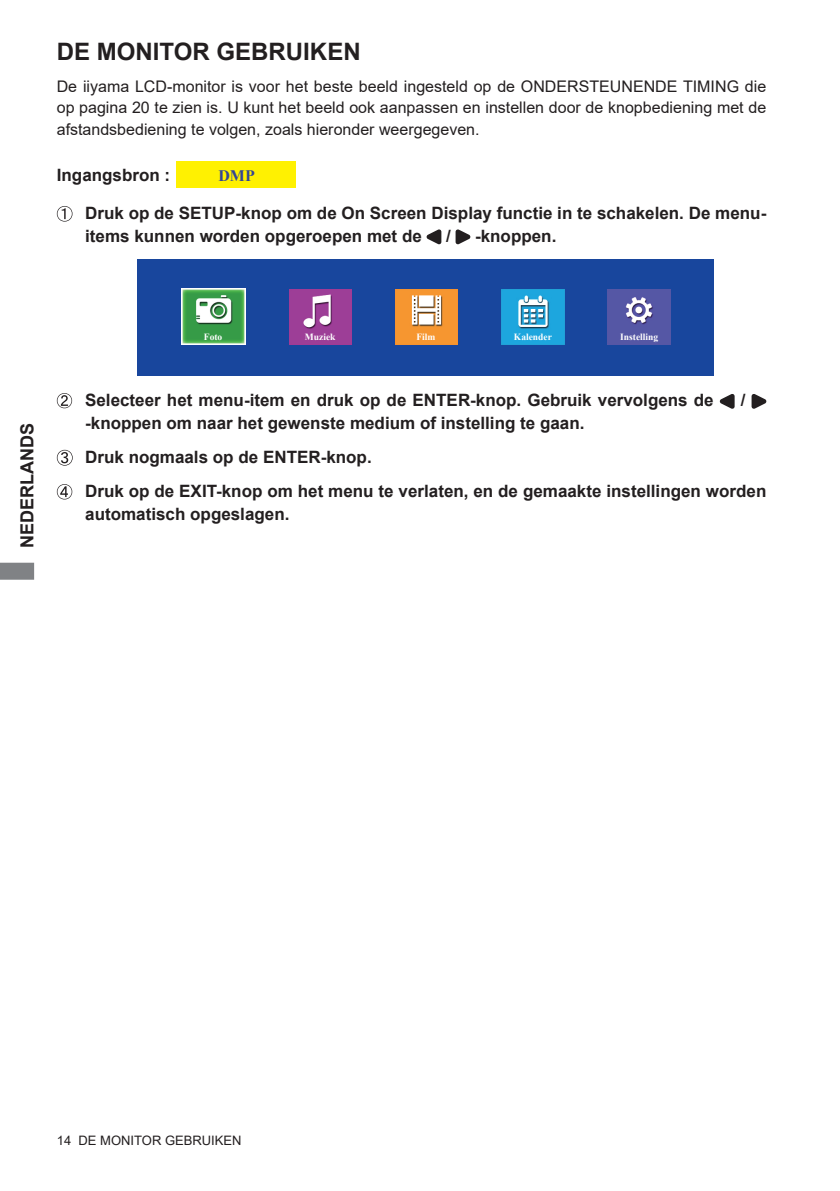
<style>
.page{position:relative;width:840px;height:1191px;background:#fff}
.page>*{position:absolute;margin:0;border:0;box-sizing:border-box;transform-origin:0 0}
.t1{font:700 24px "Arial";color:#231f20}
.t2{font:700 18px "Arial";color:#231f20}
.t3{font:700 17px/34px "Arial";color:#231f20}
.t4{font:16px/21.2px "Arial";color:#231f20;text-align:justify}
.t5{font:700 16px "Times New Roman";color:#334595}
.t6{font:13px "Arial";color:#231f20}
.t7{font:700 9.4px "Times New Roman";color:#fff}
</style>
<div class="page">
<svg style="left:0;top:562px;width:34px;height:18px"></svg>
<svg style="left:57px;top:206px;width:15px;height:16px"></svg>
<svg style="left:426px;top:229px;width:15px;height:15px"></svg>
<svg style="left:455px;top:229px;width:15px;height:15px"></svg>
<svg style="left:57px;top:393px;width:15px;height:15px"></svg>
<svg style="left:719px;top:394px;width:15px;height:15px"></svg>
<svg style="left:751px;top:394px;width:14px;height:15px"></svg>
<svg style="left:57px;top:450px;width:15px;height:15px"></svg>
<svg style="left:57px;top:484px;width:15px;height:15px"></svg>
<div style="left:176px;top:162px;width:120px;height:26px;background:#fff101"></div>
<div style="left:137px;top:259px;width:576px;height:116px;background:#18469d"></div>
<img style="left:181px;top:289px;width:64px;height:56px">
<img style="left:289px;top:289px;width:62px;height:55px">
<img style="left:395px;top:289px;width:62px;height:55px">
<img style="left:501px;top:289px;width:62px;height:55px">
<img style="left:607px;top:289px;width:63px;height:55px">
<h1 class="t1" style="left:57px;top:35px;width:305px">DE MONITOR GEBRUIKEN</h1>
<p class="t4" style="left:57px;top:76px;width:710px">De iiyama LCD-monitor is voor het beste beeld ingesteld op de ONDERSTEUNENDE TIMING die op pagina 20 te zien is. U kunt het beeld ook aanpassen en instellen door de knopbediening met de afstandsbediening te volgen, zoals hieronder weergegeven.</p>
<p class="t3" style="left:57px;top:158px;width:115px">Ingangsbron :</p>
<p class="t3" style="left:85px;top:202px;width:682px;line-height:22.6px">Druk op de SETUP-knop om de On Screen Display functie in te schakelen. De menu&shy;items kunnen worden opgeroepen met de</p>
<p class="t5" style="left:218px;top:164px;width:38px">DMP</p>
<p class="t3" style="left:446px;top:219px;width:6px">/</p>
<p class="t3" style="left:475px;top:219px;width:83px">-knoppen.</p>
<p class="t2" style="left:14px;top:548px;width:126px;rotate:-90deg">NEDERLANDS</p>
<p class="t7" style="left:204px;top:330px;width:20px">Foto</p>
<p class="t7" style="left:305px;top:330px;width:32px">Muziek</p>
<p class="t7" style="left:416px;top:330px;width:20px">Film</p>
<p class="t7" style="left:513px;top:330px;width:39px">Kalender</p>
<p class="t7" style="left:620px;top:330px;width:39px">Instelling</p>
<p class="t3" style="left:85px;top:383px;width:629px">Selecteer het menu-item en druk op de ENTER-knop. Gebruik vervolgens de</p>
<p class="t3" style="left:740px;top:383px;width:6px">/</p>
<p class="t3" style="left:85px;top:406px;width:682px">-knoppen om naar het gewenste medium of instelling te gaan.<br>Druk nogmaals op de ENTER-knop.<br>Druk op de EXIT-knop om het menu te verlaten, en de gemaakte instellingen worden</p>
<p class="t3" style="left:85px;top:497px;width:206px">automatisch opgeslagen.</p>
<p class="t6" style="left:57px;top:1131px;width:186px">14 DE MONITOR GEBRUIKEN</p>
</div>
